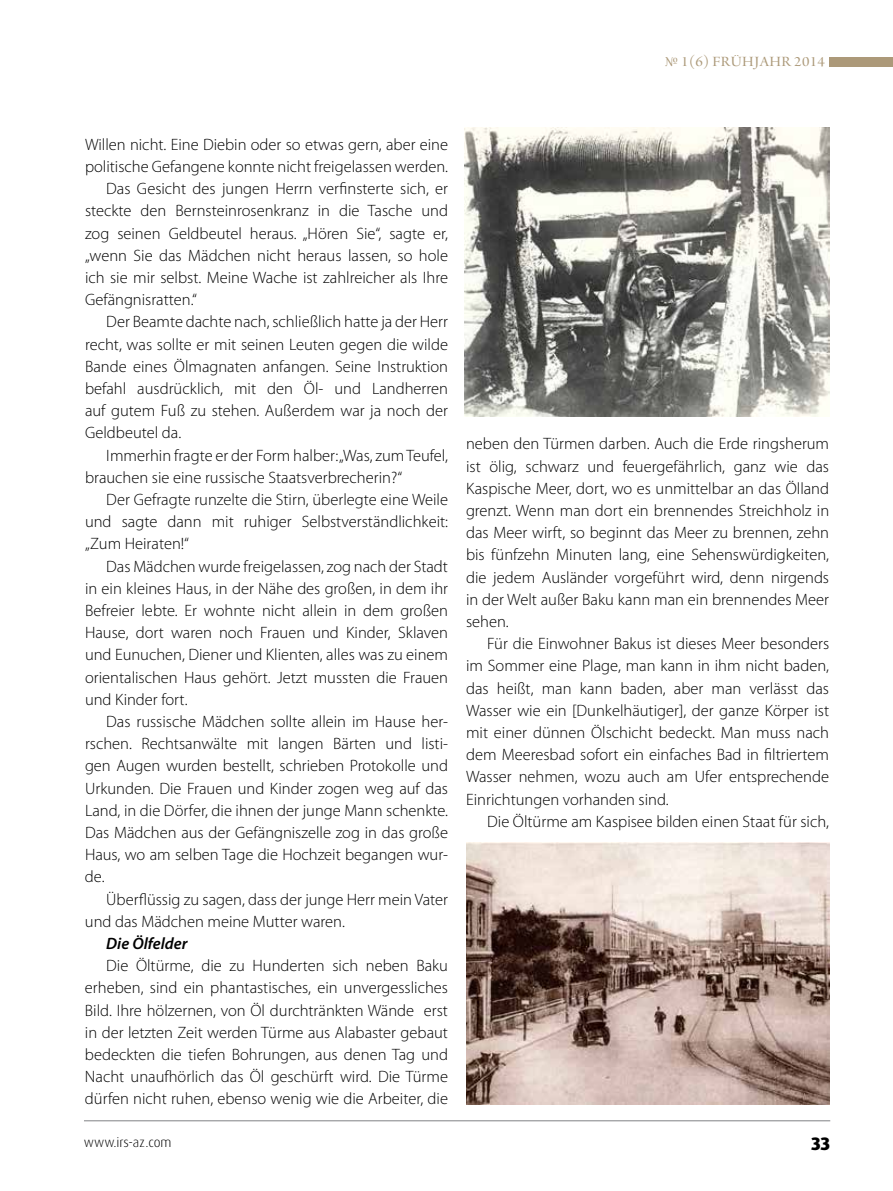
<style>
.page{position:relative;width:893px;height:1191px;background:#fff}
.page>*{position:absolute;margin:0;border:0;box-sizing:border-box;transform-origin:0 0}
.t1{font:800 18px "Dax Pro";color:#000}
.t2{font:300 16.5px/22.2px "Myriad Pro";color:#000;text-align:justify}
.t3{font:italic 600 16.5px "Myriad Pro";color:#000}
.t4{font:15px "Arno Pro Display";letter-spacing:.03em;color:#ac9979;scale:1.1 1}
.t5{font:300 13.5px "Dax Pro";color:#000}
</style>
<div class="page">
<hr style="left:84px;top:1120px;width:746px;height:1px;background:#808285">
<img style="left:466px;top:842px;width:363px;height:262px">
<img style="left:464px;top:128px;width:365px;height:288px">
<div style="left:829px;top:57px;width:64px;height:9px;background:#ac9979"></div>
<p class="t4" style="left:665px;top:53px;width:147px">№ 1(6) FRÜHJAHR 2014</p>
<p class="t2" style="left:85px;top:133px;width:365px">Willen nicht. Eine Diebin oder so etwas gern, aber eine</p>
<p class="t2" style="left:85px;top:156px;width:365px">politische Gefangene konnte nicht freigelassen werden.</p>
<p class="t2" style="left:106px;top:178px;width:343px">Das Gesicht des jungen Herrn verfinsterte sich, er</p>
<p class="t2" style="left:85px;top:200px;width:365px">steckte den Bernsteinrosenkranz in die Tasche und</p>
<p class="t2" style="left:85px;top:222px;width:365px">zog seinen Geldbeutel heraus. „Hören Sie“, sagte er,</p>
<p class="t2" style="left:85px;top:244px;width:365px">„wenn Sie das Mädchen nicht heraus lassen, so hole</p>
<p class="t2" style="left:85px;top:267px;width:365px">ich sie mir selbst. Meine Wache ist zahlreicher als Ihre</p>
<p class="t2" style="left:85px;top:289px;width:113px">Gefängnisratten.“</p>
<p class="t2" style="left:106px;top:311px;width:343px">Der Beamte dachte nach, schließlich hatte ja der Herr</p>
<p class="t2" style="left:85px;top:333px;width:365px">recht, was sollte er mit seinen Leuten gegen die wilde</p>
<p class="t2" style="left:85px;top:355px;width:365px">Bande eines Ölmagnaten anfangen. Seine Instruktion</p>
<p class="t2" style="left:85px;top:378px;width:365px">befahl ausdrücklich, mit den Öl- und Landherren</p>
<p class="t2" style="left:85px;top:400px;width:365px">auf gutem Fuß zu stehen. Außerdem war ja noch der</p>
<p class="t2" style="left:85px;top:422px;width:98px">Geldbeutel da.</p>
<p class="t2" style="left:106px;top:444px;width:343px">Immerhin fragte er der Form halber: „Was, zum Teufel,</p>
<p class="t2" style="left:85px;top:466px;width:319px">brauchen sie eine russische Staatsverbrecherin?“</p>
<p class="t2" style="left:106px;top:489px;width:343px">Der Gefragte runzelte die Stirn, überlegte eine Weile</p>
<p class="t2" style="left:85px;top:511px;width:365px">und sagte dann mit ruhiger Selbstverständlichkeit:</p>
<p class="t2" style="left:85px;top:533px;width:106px">„Zum Heiraten!“</p>
<p class="t2" style="left:106px;top:555px;width:343px">Das Mädchen wurde freigelassen, zog nach der Stadt</p>
<p class="t2" style="left:85px;top:577px;width:364px">in ein kleines Haus, in der Nähe des großen, in dem ihr</p>
<p class="t2" style="left:85px;top:599px;width:365px">Befreier lebte. Er wohnte nicht allein in dem großen</p>
<p class="t2" style="left:85px;top:622px;width:365px">Hause, dort waren noch Frauen und Kinder, Sklaven</p>
<p class="t2" style="left:85px;top:644px;width:365px">und Eunuchen, Diener und Klienten, alles was zu einem</p>
<p class="t2" style="left:85px;top:666px;width:365px">orientalischen Haus gehört. Jetzt mussten die Frauen</p>
<p class="t2" style="left:85px;top:688px;width:104px">und Kinder fort.</p>
<p class="t2" style="left:106px;top:710px;width:343px">Das russische Mädchen sollte allein im Hause her-</p>
<p class="t2" style="left:85px;top:733px;width:365px">rschen. Rechtsanwälte mit langen Bärten und listi-</p>
<p class="t2" style="left:85px;top:755px;width:365px">gen Augen wurden bestellt, schrieben Protokolle und</p>
<p class="t2" style="left:85px;top:777px;width:365px">Urkunden. Die Frauen und Kinder zogen weg auf das</p>
<p class="t2" style="left:85px;top:799px;width:365px">Land, in die Dörfer, die ihnen der junge Mann schenkte.</p>
<p class="t2" style="left:85px;top:821px;width:365px">Das Mädchen aus der Gefängniszelle zog in das große</p>
<p class="t2" style="left:85px;top:844px;width:365px">Haus, wo am selben Tage die Hochzeit begangen wur-</p>
<p class="t2" style="left:85px;top:866px;width:21px">de.</p>
<p class="t2" style="left:106px;top:888px;width:343px">Überflüssig zu sagen, dass der junge Herr mein Vater</p>
<p class="t2" style="left:85px;top:910px;width:262px">und das Mädchen meine Mutter waren.</p>
<p class="t3" style="left:106px;top:933px;width:83px">Die Ölfelder</p>
<p class="t2" style="left:85px;top:955px;width:365px;text-indent:21px">Die Öltürme, die zu H underten sich neben Baku erheben, sind ein phantastisches, ein unvergessliches Bild. Ihre hölzernen, von Öl durchtränkten Wände erst in der letzten Zeit werden Türme aus Alabaster gebaut bedeckten die tiefen Bohrungen, aus denen Tag und Nacht unaufhörlich das Öl geschürft wird. Die Türme dürfen nicht ruhen, ebenso wenig wie die Arbeiter, die</p>
<p class="t2" style="left:466px;top:433px;width:365px">neben den Türmen darben. Auch die Erde ringsherum ist ölig, schwarz und feuergefährlich, ganz wie das Kaspische Meer, dort, wo es unmittelbar an das Ölland grenzt. Wenn man dort ein brennendes Streichholz in das Meer wirft, so beginnt das Meer zu brennen, zehn bis fünfzehn Minuten lang, eine Sehenswürdigkeiten, die jedem Ausländer vorgeführt wird, denn nirgends in der Welt außer Baku kann man ein brennendes Meer sehen.</p>
<p class="t2" style="left:466px;top:633px;width:365px;text-indent:21px">Für die Einwohner Bakus ist dieses Meer besonders im Sommer eine Plage, man kann in ihm nicht baden, das heißt, man kann baden, aber man verlässt das Wasser wie ein [Dunkelhäutiger], der ganze Körper ist mit einer dünnen Ölschicht bedeckt. Man muss nach dem Meeresbad sofort ein einfaches Bad in filtriertem Wasser nehmen, wozu auch am Ufer entsprechende Einrichtungen vorhanden sind.</p>
<p class="t2" style="left:487px;top:810px;width:343px">Die Öltürme am Kaspisee bilden einen Staat für sich,</p>
<p class="t5" style="left:84px;top:1133px;width:89px">www.irs-az.com</p>
<p class="t1" style="left:811px;top:1131px;width:21px">33</p>
</div>
